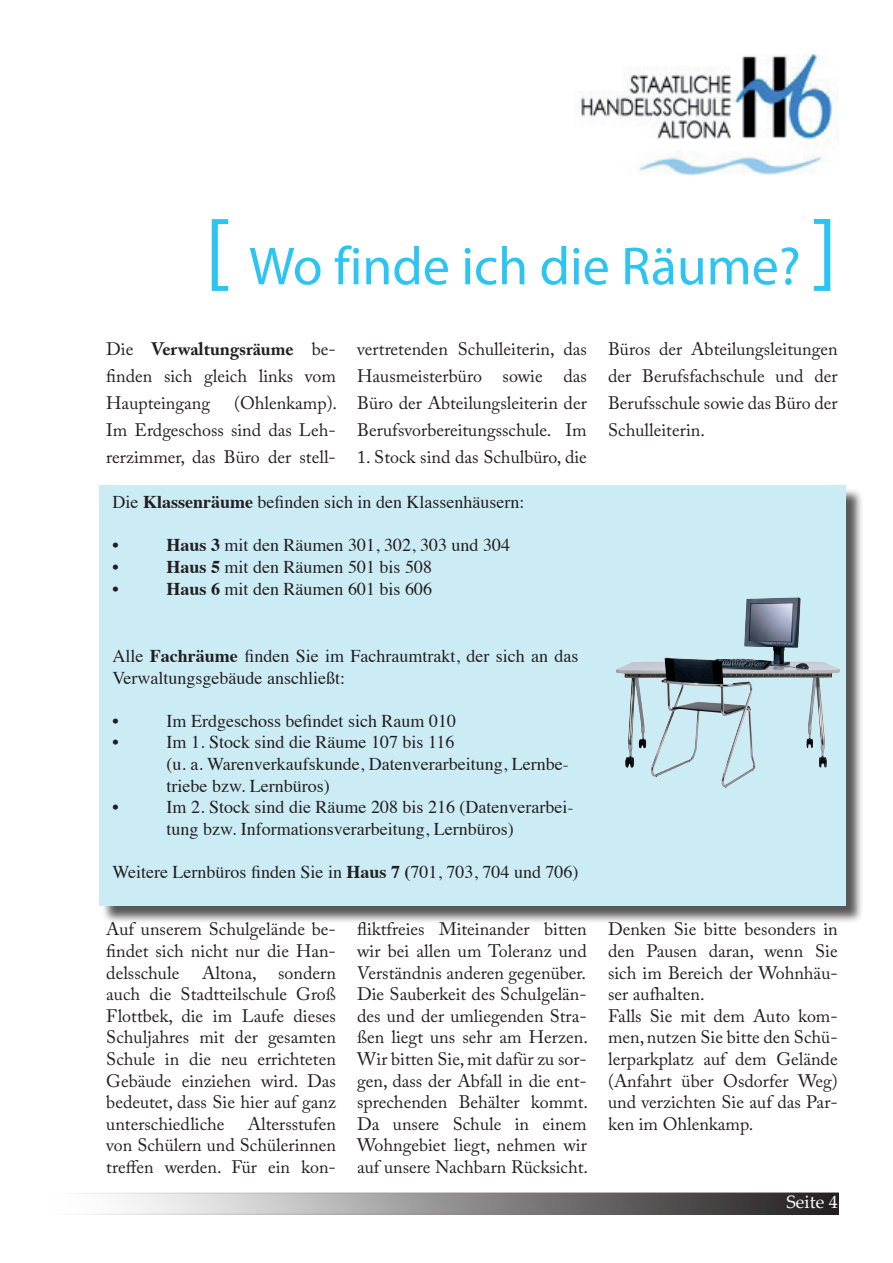
<style>
.page{position:relative;width:893px;height:1263px;background:#fff}
.page>*{position:absolute;margin:0;border:0;box-sizing:border-box;transform-origin:0 0}
.t1{font:54px "Myriad Pro";color:#2cc4f3}
.t2{font:18px/21.6px "Adobe Caslon Pro";color:#231f20;text-align:justify}
.t3{font:18px/21.6px "Times";color:#231f20}
.t4{font:18px "Palatino Linotype";color:#fefefe}
.s1{font-size:90px}
.s2{font-weight:700}
</style>
<div class="page">
<div style="left:55px;top:1193px;width:783px;height:21px;background:linear-gradient(to right,#fff,#201c1d)"></div>
<div style="left:54px;top:1192px;width:785px;height:23px;border:2px solid #231f20"></div>
<img style="left:579px;top:54px;width:260px;height:120px">
<div style="left:101px;top:488px;width:763px;height:437px;background:#231f20;opacity:.75"></div>
<div style="left:99px;top:486px;width:746px;height:420px;background:#cbebf5"></div>
<img style="left:616px;top:597px;width:224px;height:191px">
<h1 class="t1" style="left:204px;top:233px;width:635px"><span class="s1">[</span> Wo finde ich die Räume? <span class="s1">]</span></h1>
<p class="t2" style="left:106px;top:336px;width:231px;line-height:27px">Die <span class="s2">Verwaltungsräume</span> be&shy;finden sich gleich links vom Haupteingang</p>
<p class="t2" style="left:106px;top:390px;width:232px;line-height:27px;text-indent:128px">(Ohlenkamp).<br>Im Erdgeschoss sind das Leh&shy;rerzimmer, das Büro der stell-</p>
<p class="t2" style="left:357px;top:336px;width:231px;line-height:27px">vertretenden Schulleiterin, das Hausmeisterbüro sowie das Büro der Abteilungsleiterin der Berufsvorbereitungsschule. Im</p>
<p class="t2" style="left:357px;top:446px;width:231px">1. Stock sind das Schulbüro, die</p>
<p class="t3" style="left:113px;top:490px;width:413px">Die <span class="s2">Klassenräume</span> befinden sich in den Klassenhäusern:</p>
<p class="t3" style="left:113px;top:533px;width:8px">•</p>
<p class="t3" style="left:167px;top:533px;width:345px"><span class="s2">Haus 3</span> mit den Räumen 301, 302, 303 und 304</p>
<p class="t3" style="left:113px;top:555px;width:8px">•</p>
<p class="t3" style="left:167px;top:555px;width:267px"><span class="s2">Haus 5</span> mit den Räumen 501 bis 508</p>
<p class="t3" style="left:113px;top:576px;width:8px">•</p>
<p class="t3" style="left:167px;top:576px;width:267px"><span class="s2">Haus 6</span> mit den Räumen 601 bis 606</p>
<p class="t2" style="left:608px;top:336px;width:231px;line-height:27px">Büros der Abteilungsleitungen der Berufsfachschule und der Berufsschule sowie das Büro der Schulleiterin.</p>
<p class="t3" style="left:113px;top:643px;width:468px">Alle <span class="s2">Fachräume</span> finden Sie im Fachraumtrakt, der sich an das<br>Verwaltungsgebäude anschließt:</p>
<p class="t3" style="left:113px;top:708px;width:8px">•</p>
<p class="t3" style="left:167px;top:708px;width:291px">Im Erdgeschoss befindet sich Raum 010</p>
<p class="t3" style="left:113px;top:730px;width:8px">•</p>
<p class="t3" style="left:167px;top:730px;width:404px">Im 1. Stock sind die Räume 107 bis 116<br>(u. a. Warenverkaufskunde, Datenverarbeitung, Lernbe&shy;triebe bzw. Lernbüros)</p>
<p class="t3" style="left:113px;top:795px;width:8px">•</p>
<p class="t3" style="left:167px;top:795px;width:408px">Im 2. Stock sind die Räume 208 bis 216 (Datenverarbei&shy;tung bzw. Informationsverarbeitung, Lernbüros)</p>
<p class="t3" style="left:113px;top:859px;width:468px">Weitere Lernbüros finden Sie in <span class="s2">Haus 7 (</span>701, 703, 704 und 706)</p>
<p class="t2" style="left:106px;top:918px;width:231px">Auf unserem Schulgelände be&shy;findet sich nicht nur die Han&shy;delsschule</p>
<p class="t2" style="left:106px;top:961px;width:231px;text-indent:96px">Altona, sondern auch die Stadtteilschule Groß Flottbek, die im Laufe dieses Schuljahres mit der gesamten Schule in die neu errichteten Gebäude einziehen wird. Das bedeutet, dass Sie hier auf ganz unterschiedliche</p>
<p class="t2" style="left:106px;top:1113px;width:231px;text-indent:141px">Altersstufen von Schülern und Schülerinnen treffen werden. Für ein kon-</p>
<p class="t2" style="left:357px;top:918px;width:232px">fliktfreies Miteinander bitten wir bei allen um Toleranz und Verständnis anderen gegenüber.<br>Die Sauberkeit des Schulgelän&shy;des und der umliegenden Stra&shy;ßen liegt uns sehr am Herzen.<br>Wir bitten Sie, mit dafür zu sor&shy;gen, dass der Abfall in die ent&shy;sprechenden Behälter kommt.<br>Da unsere Schule in einem Wohngebiet liegt, nehmen wir auf unsere Nachbarn Rücksicht.</p>
<p class="t2" style="left:608px;top:918px;width:231px;text-align:left">Denken Sie bitte besonders in den Pausen daran, wenn Sie sich im Bereich der Wohnhäu&shy;ser aufhalten.<br>Falls Sie mit dem Auto kom&shy;men, nutzen Sie bitte den Schü&shy;lerparkplatz auf dem Gelände (Anfahrt über Osdorfer Weg) und verzichten Sie auf das Par&shy;ken im Ohlenkamp.</p>
<p class="t4" style="left:786px;top:1189px;width:53px">Seite 4</p>
</div>
